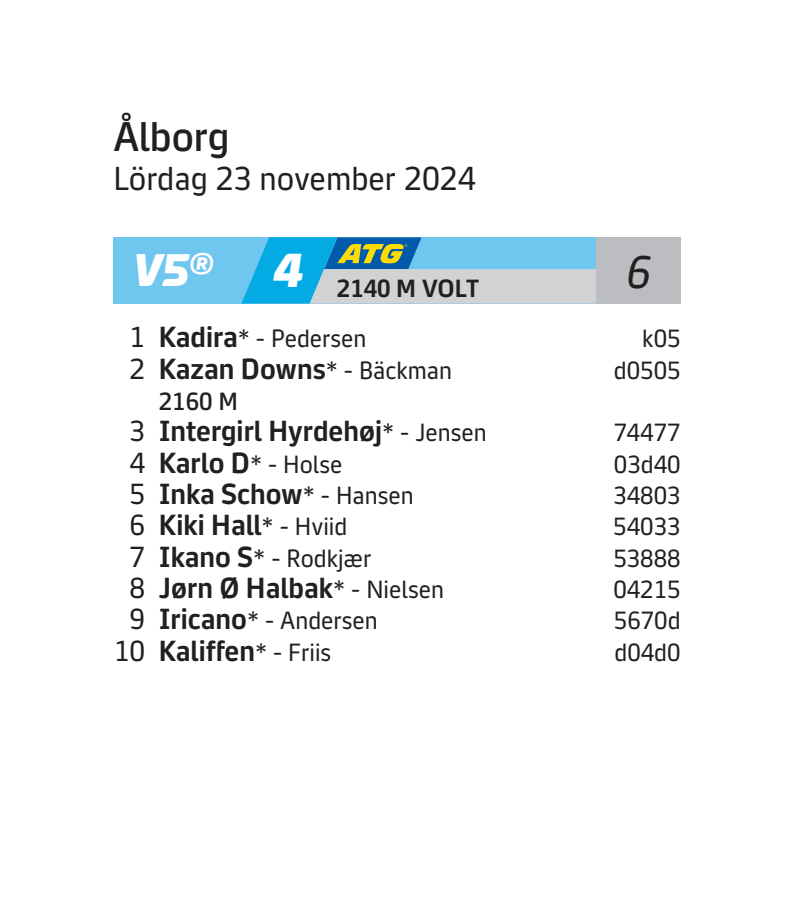
<style>
.page{position:relative;width:794px;height:908px;background:#fff}
.page>*{position:absolute;margin:0;border:0;box-sizing:border-box;transform-origin:0 0}
.t1{font:46px "ATG Rubrik";color:#fff}
.t2{font:44px "ATG Rubrik";color:#fff}
.t3{font:italic 44px "ATG Text";color:#231f20}
.t4{font:500 40px "ATG Text";color:#231f20}
.t5{font:32px "ATG Text";color:#231f20}
.HorseAndRider{font:700 28px "ATG Text";color:#231f20}
.S_REKORD{font:28px "ATG Text";color:#231f20}
.HorseAndRider-2{font:24px "ATG Text";color:#231f20}
.S_REKORD-2{font:24px "ATG Text";color:#231f20}
.t6{font:700 24px "ATG Text";color:#231f20}
.Distance{font:500 24px "ATG Text";color:#231f20}
.s1{font-weight:700;font-size:28px}
.s2{font-weight:400;font-size:24px}
</style>
<div class="page">
<div style="left:595px;top:237px;width:85px;height:66px;background:#bcbdc0"></div>
<svg style="left:113px;top:237px;width:483px;height:66px;background:#79bfdb"></svg>
<p class="t4" style="left:113px;top:113px;width:118px">Ålborg</p>
<p class="t5" style="left:113px;top:159px;width:364px">Lördag 23 november 2024</p>
<p class="t2" style="left:134px;top:244px;width:80px">V5®</p>
<p class="t1" style="left:273px;top:243px;width:32px">4</p>
<p class="t6" style="left:337px;top:274px;width:144px">2140 M VOLT</p>
<p class="t3" style="left:626px;top:246px;width:26px">6</p>
<p class="S_REKORD" style="left:129px;top:320px;width:17px">1</p>
<p class="HorseAndRider-2" style="left:159px;top:324px;width:209px"><span class="s1">Kadira</span>* - Pedersen</p>
<p class="S_REKORD-2" style="left:642px;top:324px;width:40px">k05</p>
<p class="S_REKORD" style="left:129px;top:352px;width:17px">2</p>
<p class="HorseAndRider" style="left:159px;top:351px;width:295px">Kazan Downs<span class="s2">* - Bäckman</span></p>
<p class="S_REKORD-2" style="left:614px;top:356px;width:68px">d0505</p>
<p class="Distance" style="left:159px;top:387px;width:81px">2160 M</p>
<p class="S_REKORD" style="left:129px;top:414px;width:17px">3</p>
<p class="HorseAndRider" style="left:159px;top:414px;width:329px">Intergirl Hyrdehøj<span class="s2">* - Jensen</span></p>
<p class="S_REKORD-2" style="left:614px;top:418px;width:68px">74477</p>
<p class="S_REKORD" style="left:129px;top:446px;width:17px">4</p>
<p class="HorseAndRider-2" style="left:159px;top:449px;width:185px"><span class="s1">Karlo D</span>* - Holse</p>
<p class="S_REKORD-2" style="left:614px;top:449px;width:68px">03d40</p>
<p class="S_REKORD" style="left:129px;top:477px;width:17px">5</p>
<p class="HorseAndRider" style="left:159px;top:477px;width:256px">Inka Schow<span class="s2">* - Hansen</span></p>
<p class="S_REKORD-2" style="left:613px;top:481px;width:69px">34803</p>
<p class="S_REKORD" style="left:129px;top:508px;width:17px">6</p>
<p class="HorseAndRider" style="left:159px;top:508px;width:190px">Kiki Hall<span class="s2">* - Hviid</span></p>
<p class="S_REKORD-2" style="left:613px;top:512px;width:69px">54033</p>
<p class="S_REKORD" style="left:129px;top:540px;width:17px">7</p>
<p class="HorseAndRider-2" style="left:159px;top:543px;width:214px"><span class="s1">Ikano S</span>* - Rodkjær</p>
<p class="S_REKORD-2" style="left:613px;top:543px;width:69px">53888</p>
<p class="S_REKORD" style="left:129px;top:571px;width:17px">8</p>
<p class="HorseAndRider" style="left:159px;top:570px;width:287px">Jørn Ø Halbak<span class="s2">* - Nielsen</span></p>
<p class="S_REKORD-2" style="left:613px;top:575px;width:69px">04215</p>
<p class="S_REKORD" style="left:129px;top:602px;width:17px">9</p>
<p class="HorseAndRider-2" style="left:159px;top:606px;width:220px"><span class="s1">Iricano</span>* - Andersen</p>
<p class="S_REKORD-2" style="left:614px;top:606px;width:68px">5670d</p>
<p class="S_REKORD" style="left:114px;top:633px;width:33px">10</p>
<p class="HorseAndRider" style="left:159px;top:633px;width:174px">Kaliffen<span class="s2">* - Friis</span></p>
<p class="S_REKORD-2" style="left:614px;top:637px;width:67px">d04d0</p>
</div>
